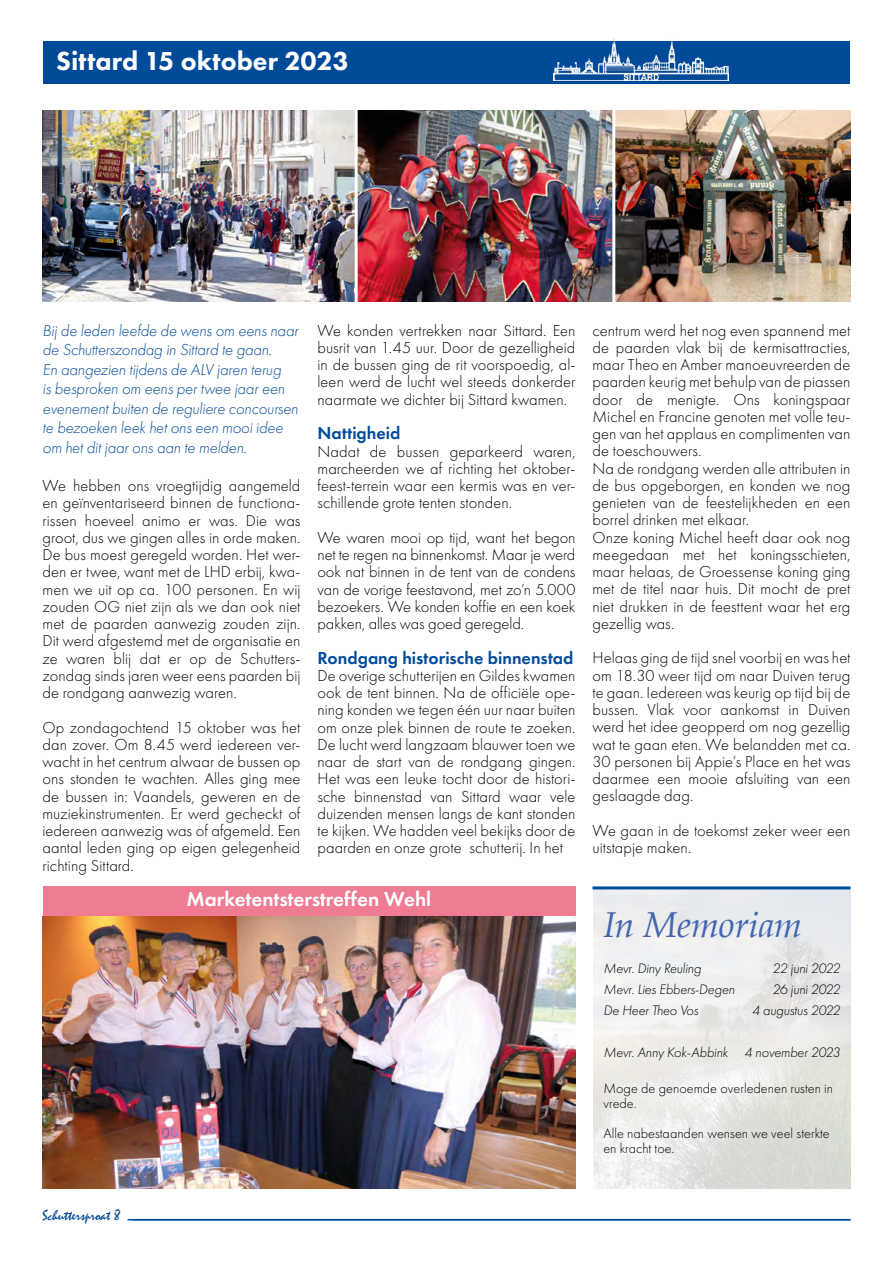
<style>
.page{position:relative;width:893px;height:1263px;background:#fff}
.page>*{position:absolute;margin:0;border:0;box-sizing:border-box;transform-origin:0 0}
.t1{font:italic 36px "Palatino";letter-spacing:-.005em;color:#4366ad}
.t2{font:800 27px "Futura PT";color:#fff}
.t3{font:600 21px "Futura PT";color:#fff}
.t4{font:600 18px "Futura PT";color:#004a9a}
.t5{font:300 16.5px/17.2px "Futura PT";color:#000;text-align:justify}
.t6{font:italic 300 16.5px/19.5px "Futura PT";letter-spacing:-.01em;color:#004a9a}
.t7{font:15px "Mistral";color:#004a9a}
.t8{font:italic 300 14.25px "Futura PT";letter-spacing:-.01em;color:#000}
.t9{font:300 14.25px/15px "Futura PT";color:#000}
</style>
<div class="page">
<hr style="left:128px;top:1219px;width:722px;height:1px;background:#004a9a">
<img style="left:593px;top:889px;width:257px;height:299px">
<hr style="left:592px;top:886px;width:258px;height:3px;background:#004a9a">
<div style="left:44px;top:41px;width:806px;height:43px;background:#004a9a"></div>
<img style="left:43px;top:110px;width:312px;height:191px">
<img style="left:554px;top:38px;width:174px;height:43px">
<img style="left:358px;top:110px;width:492px;height:191px">
<hr style="left:612px;top:95px;width:3px;height:229px;background:#fff">
<img style="left:43px;top:917px;width:532px;height:271px">
<div style="left:43px;top:886px;width:532px;height:30px;background:#ef7c92"></div>
<h2 class="t2" style="left:56px;top:44px;width:294px">Sittard 15 oktober 2023</h2>
<p class="t6" style="left:43px;top:321px;width:257px">Bij de leden leefde de wens om eens naar de Schutterszondag in Sittard te gaan.<br>En aangezien tijdens de ALV jaren terug<br>is besproken om eens per twee jaar een evenement buiten de reguliere concoursen te bezoeken leek het ons een mooi idee om het dit jaar ons aan te melden.</p>
<p class="t5" style="left:43px;top:477px;width:259px">We hebben ons vroegtijdig aangemeld en geïnventariseerd binnen de functiona&shy;rissen hoeveel animo er was. Die was groot, dus we gingen alles in orde maken.<br>De bus moest geregeld worden. Het wer&shy;den er twee, want met de LHD erbij, kwa&shy;men we uit op ca. 100 personen. En wij zouden OG niet zijn als we dan ook niet met de paarden aanwezig zouden zijn.<br>Dit werd afgestemd met de organisatie en ze waren blij dat er op de Schutters&shy;zondag sinds jaren weer eens paarden bij de rondgang aanwezig waren.</p>
<p class="t5" style="left:43px;top:718px;width:259px">Op zondagochtend 15 oktober was het dan zover. Om 8.45 werd iedereen ver&shy;wacht in het centrum alwaar de bussen op ons stonden te wachten. Alles ging mee de bussen in: Vaandels, geweren en de muziekinstrumenten. Er werd gecheckt of iedereen aanwezig was of afgemeld. Een aantal leden ging op eigen gelegenheid richting Sittard.</p>
<p class="t5" style="left:317px;top:322px;width:259px">We konden vertrekken naar Sittard. Een busrit van 1.45 uur. Door de gezelligheid in de bussen ging de rit voorspoedig, al&shy;leen werd de lucht wel steeds donkerder naarmate we dichter bij Sittard kwamen.</p>
<p class="t4" style="left:317px;top:422px;width:84px">Nattigheid</p>
<p class="t5" style="left:317px;top:443px;width:259px">Nadat de bussen geparkeerd waren, marcheerden we af richting het oktober&shy;feest-terrein waar een kermis was en ver&shy;schillende grote tenten stonden.</p>
<p class="t5" style="left:317px;top:529px;width:259px">We waren mooi op tijd, want het begon net te regen na binnenkomst. Maar je werd ook nat binnen in de tent van de condens van de vorige feestavond, met zo’n 5.000 bezoekers. We konden koffie en een koek pakken, alles was goed geregeld.</p>
<p class="t4" style="left:317px;top:646px;width:257px">Rondgang historische binnenstad</p>
<p class="t5" style="left:317px;top:667px;width:259px">De overige schutterijen en Gildes kwamen ook de tent binnen. Na de officiële ope&shy;ning konden we tegen één uur naar buiten om onze plek binnen de route te zoeken.<br>De lucht werd langzaam blauwer toen we naar de start van de rondgang gingen.<br>Het was een leuke tocht door de histori&shy;sche binnenstad van Sittard waar vele duizenden mensen langs de kant stonden te kijken. We hadden veel bekijks door de paarden en onze grote schutterij. In het</p>
<p class="t3" style="left:187px;top:886px;width:246px">Marketentsterstreffen Wehl</p>
<p class="t5" style="left:592px;top:322px;width:259px;text-align:left">centrum werd het nog even spannend met de paarden vlak bij de kermisattracties, maar Theo en Amber manoeuvreerden de paarden keurig met behulp van de piassen door de menigte. Ons koningspaar Michel en Francine genoten met volle teu&shy;gen van het applaus en complimenten van de toeschouwers.<br>Na de rondgang werden alle attributen in de bus opgeborgen, en konden we nog genieten van de feestelijkheden en een borrel drinken met elkaar.<br>Onze koning Michel heeft daar ook nog meegedaan met het koningsschieten, maar helaas, de Groessense koning ging met de titel naar huis. Dit mocht de pret niet drukken in de feesttent waar het erg gezellig was.</p>
<p class="t5" style="left:592px;top:649px;width:259px">Helaas ging de tijd snel voorbij en was het om 18.30 weer tijd om naar Duiven terug te gaan. Iedereen was keurig op tijd bij de bussen. Vlak voor aankomst in Duiven werd het idee geopperd om nog gezellig wat te gaan eten. We belandden met ca.<br>30 personen bij Appie’s Place en het was daarmee een mooie afsluiting van een geslaagde dag.</p>
<p class="t5" style="left:592px;top:822px;width:259px">We gaan in de toekomst zeker weer een uitstapje maken.</p>
<h1 class="t1" style="left:603px;top:894px;width:200px">In Memoriam</h1>
<p class="t8" style="left:603px;top:960px;width:99px">Mevr. Diny Reuling</p>
<p class="t8" style="left:772px;top:960px;width:69px">22 juni 2022</p>
<p class="t8" style="left:603px;top:981px;width:133px">Mevr. Lies Ebbers-Degen</p>
<p class="t8" style="left:772px;top:981px;width:69px">26 juni 2022</p>
<p class="t8" style="left:603px;top:1002px;width:97px">De Heer Theo Vos</p>
<p class="t8" style="left:752px;top:1002px;width:90px">4 augustus 2022</p>
<p class="t8" style="left:603px;top:1044px;width:239px">Mevr. Anny Kok-Abbink 4 november 2023</p>
<p class="t9" style="left:603px;top:1080px;width:231px">Moge de genoemde overledenen rusten in vrede.</p>
<p class="t9" style="left:603px;top:1125px;width:228px">Alle nabestaanden wensen we veel sterkte en kracht toe.</p>
<p class="t7" style="left:43px;top:1207px;width:79px">Schuttersproat 8</p>
</div>
